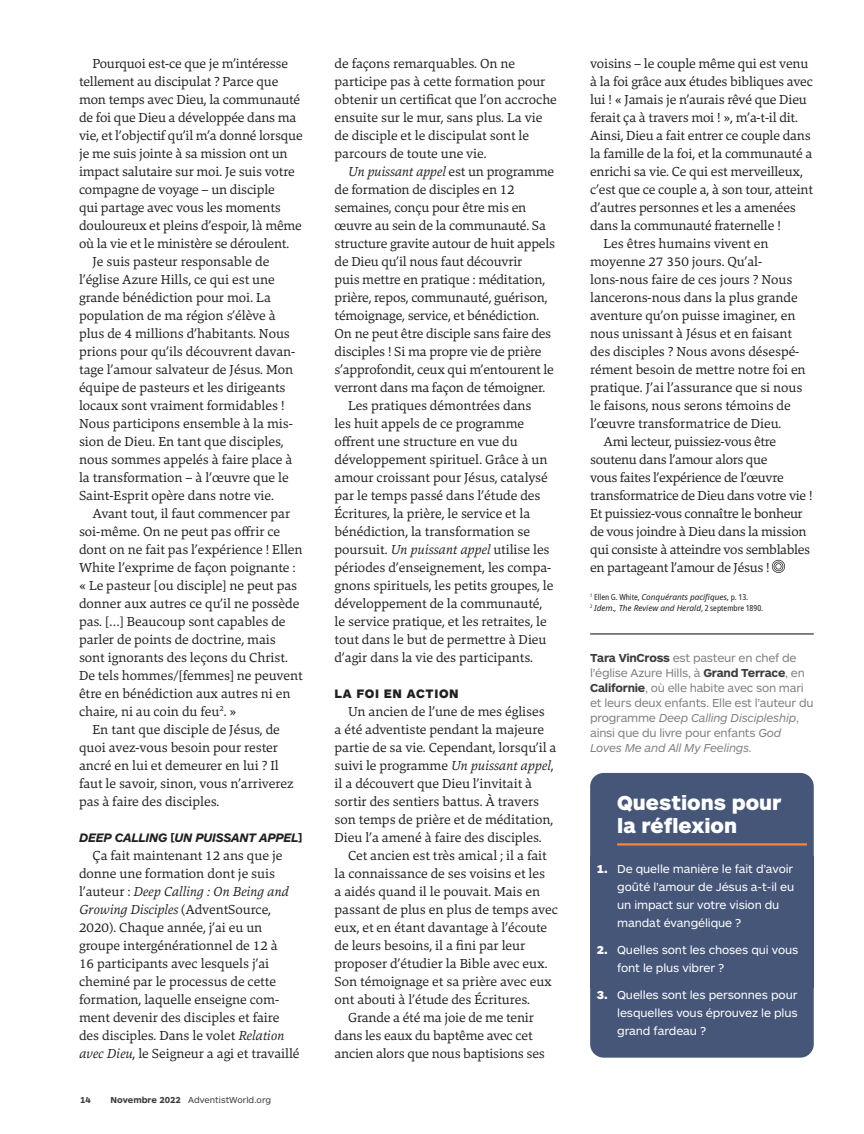
<style>
.page{position:relative;width:864px;height:1134px;background:#fff}
.page>*{position:absolute;margin:0;border:0;box-sizing:border-box;transform-origin:0 0}
.Prayer_Box_H1{font:900 21px/22.5px "ARS Maquette Pro";color:#fff}
.Main_Body{font:13.5px/18px "Danton";color:#231f20}
.Main_Body-2{font:13.5px/18px "Danton";letter-spacing:-.02em;color:#231f20}
.Subheads{font:italic 700 12.75px "ARS Maquette Pro";letter-spacing:-.02em;color:#231f20}
.Subheads-2{font:900 12.75px "ARS Maquette Pro";letter-spacing:.05em;color:#231f20}
.Author_Bios{font:12px/15px "ARS Maquette Pro";letter-spacing:-.02em;color:#808285}
.t1{font:12px/18px "ARS Maquette Pro";letter-spacing:-.01em;color:#fff}
.t2{font:9px "ARS Maquette Pro";letter-spacing:.035em;color:#3e3e3f}
.t3{font:700 9px "ARS Maquette Pro";color:#3e3e3f}
.Endnotes{font:italic 8.25px "Noto Sans";letter-spacing:-.005em;color:#231f20}
.s1{font-style:normal}
.s2{font-style:italic}
.s3{font-weight:700}
.s4{font-style:normal;font-stretch:condensed}
.s5{font-weight:700;color:#3e3e3f}
.s6{font-weight:900}
</style>
<div class="page">
<hr style="left:590px;top:633px;width:224px;height:2px;background:#231f20">
<div style="left:590px;top:773px;width:224px;height:84px;background:#455679"></div>
<hr style="left:617px;top:843px;width:190px;height:3px;background:#f5863f">
<div style="left:590px;top:857px;width:224px;height:86px;background:#455679"></div>
<div style="left:590px;top:938px;width:224px;height:50px;background:#455679"></div>
<div style="left:590px;top:988px;width:224px;height:70px;background:#455679"></div>
<svg style="left:772px;top:560px;width:13px;height:13px"></svg>
<p class="Main_Body" style="left:79px;top:54px;width:225px;text-indent:14px">Pourquoi est-ce que je m’intéresse tellement au discipulat ? Parce que mon temps avec Dieu, la communauté de foi que Dieu a développée dans ma vie, et l’objectif qu’il m’a donné lorsque je me suis jointe à sa mission ont un impact salutaire sur moi. Je suis votre compagne de voyage – un disciple<br>qui partage avec vous les moments douloureux et pleins d’espoir, là même où la vie et le ministère se déroulent.</p>
<p class="Main_Body" style="left:79px;top:252px;width:218px;text-indent:14px">Je suis pasteur responsable de l’église Azure Hills, ce qui est une grande bénédiction pour moi. La population de ma région s’élève à plus de 4 millions d’habitants. Nous prions pour qu’ils découvrent davan&shy;tage l’amour salvateur de Jésus. Mon équipe de pasteurs et les dirigeants locaux sont vraiment formidables !<br>Nous participons ensemble à la mis&shy;sion de Dieu. En tant que disciples, nous sommes appelés à faire place à la transformation – à l’œuvre que le Saint-Esprit opère dans notre vie.</p>
<p class="Main_Body" style="left:79px;top:504px;width:225px;text-indent:14px">Avant tout, il faut commencer par soi-même. On ne peut pas offrir ce dont on ne fait pas l’expérience ! Ellen White l’exprime de façon poignante : « Le pasteur [ou disciple] ne peut pas donner aux autres ce qu’il ne possède pas. […] Beaucoup sont capables de parler de points de doctrine, mais sont ignorants des leçons du Christ.<br>De tels hommes/[femmes] ne peuvent être en bénédiction aux autres ni en chaire, ni au coin du feu<sup>2</sup>. »</p>
<p class="Main_Body" style="left:79px;top:720px;width:216px;text-indent:14px">En tant que disciple de Jésus, de quoi avez-vous besoin pour rester ancré en lui et demeurer en lui ? Il faut le savoir, sinon, vous n’arriverez pas à faire des disciples.</p>
<p class="Subheads" style="left:79px;top:829px;width:225px">DEEP CALLING <span class="s1">[</span>UN PUISSANT APPEL<span class="s1">]</span></p>
<p class="Main_Body" style="left:79px;top:846px;width:222px;text-indent:14px">Ça fait maintenant 12 ans que je donne une formation dont je suis l’auteur : <span class="s2">Deep Calling : On Being and Growing Disciples</span> (AdventSource, 2020). Chaque année, j’ai eu un groupe intergénérationnel de 12 à<br>16 participants avec lesquels j’ai cheminé par le processus de cette formation, laquelle enseigne com&shy;ment devenir des disciples et faire des disciples. Dans le volet <span class="s2">Relation avec Dieu</span>, le Seigneur a agi et travaillé</p>
<p class="t3" style="left:80px;top:1094px;width:12px">14</p>
<p class="t2" style="left:110px;top:1094px;width:162px"><span class="s3">Novembre 2022</span> AdventistWorld.org</p>
<p class="Main_Body" style="left:335px;top:54px;width:224px">de façons remarquables. On ne participe pas à cette formation pour obtenir un certificat que l’on accroche ensuite sur le mur, sans plus. La vie de disciple et le discipulat sont le parcours de toute une vie.</p>
<p class="Main_Body" style="left:335px;top:162px;width:222px;text-indent:14px"><span class="s2">Un puissant appel</span> est un programme de formation de disciples en 12 semaines, conçu pour être mis en œuvre au sein de la communauté. Sa structure gravite autour de huit appels de Dieu qu’il nous faut découvrir<br>puis mettre en pratique : méditation, prière, repos, communauté, guérison, témoignage, service, et bénédiction.<br>On ne peut être disciple sans faire des disciples ! Si ma propre vie de prière s’approfondit, ceux qui m’entourent le verront dans ma façon de témoigner.</p>
<p class="Main_Body" style="left:335px;top:396px;width:220px;text-indent:14px">Les pratiques démontrées dans<br>les huit appels de ce programme offrent une structure en vue du développement spirituel. Grâce à un amour croissant pour Jésus, catalysé par le temps passé dans l’étude des Écritures, la prière, le service et la bénédiction, la transformation se poursuit. <span class="s2">Un puissant appel</span> utilise les périodes d’enseignement, les compa&shy;gnons spirituels, les petits groupes, le développement de la communauté, le service pratique, et les retraites, le tout dans le but de permettre à Dieu d’agir dans la vie des participants.</p>
<p class="Subheads-2" style="left:335px;top:685px;width:126px">LA FOI EN ACTION</p>
<p class="Main_Body" style="left:335px;top:702px;width:223px;text-indent:14px">Un ancien de l’une de mes églises<br>a été adventiste pendant la majeure partie de sa vie. Cependant, lorsqu’il a suivi le programme <span class="s2">Un puissant appel</span>, il a découvert que Dieu l’invitait à sortir des sentiers battus. À travers son temps de prière et de méditation, Dieu l’a amené à faire des disciples.</p>
<p class="Main_Body" style="left:335px;top:846px;width:225px;text-indent:14px">Cet ancien est très amical ; il a fait la connaissance de ses voisins et les<br>a aidés quand il le pouvait. Mais en passant de plus en plus de temps avec eux, et en étant davantage à l’écoute de leurs besoins, il a fini par leur proposer d’étudier la Bible avec eux.<br>Son témoignage et sa prière avec eux ont abouti à l’étude des Écritures.</p>
<p class="Main_Body" style="left:335px;top:1008px;width:212px;text-indent:14px">Grande a été ma joie de me tenir dans les eaux du baptême avec cet ancien alors que nous baptisions ses</p>
<p class="Main_Body" style="left:590px;top:54px;width:224px">voisins – le couple même qui est venu à la foi grâce aux études bibliques avec lui ! « Jamais je n’aurais rêvé que Dieu ferait ça à travers moi ! », m’a-t-il dit.<br>Ainsi, Dieu a fait entrer ce couple dans la famille de la foi, et la communauté a enrichi sa vie. Ce qui est merveilleux, c’est que ce couple a, à son tour, atteint d’autres personnes et les a amenées dans la communauté fraternelle !</p>
<p class="Main_Body" style="left:590px;top:234px;width:217px;text-indent:14px">Les êtres humains vivent en moyenne 27 350 jours. Qu’al&shy;lons-nous faire de ces jours ? Nous lancerons-nous dans la plus grande aventure qu’on puisse imaginer, en nous unissant à Jésus et en faisant des disciples ? Nous avons désespé&shy;rément besoin de mettre notre foi en pratique. J’ai l’assurance que si nous le faisons, nous serons témoins de l’œuvre transformatrice de Dieu.</p>
<p class="Main_Body-2" style="left:590px;top:432px;width:224px;text-indent:14px">Ami lecteur, puissiez-vous être soutenu dans l’amour alors que<br>vous faites l’expérience de l’œuvre transformatrice de Dieu dans votre vie !<br>Et puissiez-vous connaître le bonheur de vous joindre à Dieu dans la mission qui consiste à atteindre vos semblables en partageant l’amour de Jésus !</p>
<p class="Endnotes" style="left:590px;top:591px;width:160px"><sup>1</sup> <span class="s4">Ellen G. White,</span> Conquérants pacifiques, <span class="s4">p. 13.</span></p>
<p class="Endnotes" style="left:590px;top:602px;width:175px"><sup>2</sup> Idem., The Review and Herald<span class="s4">, 2 septembre 1890.</span></p>
<p class="Author_Bios" style="left:590px;top:649px;width:225px"><span class="s5">Tara VinCross</span> est pasteur en chef de l’église Azure Hills, à <span class="s5">Grand Terrace</span>, en <span class="s5">Californie</span>, où elle habite avec son mari et leurs deux enfants. Elle est l’auteur du programme <span class="s2">Deep Calling Discipleship</span>, ainsi que du livre pour enfants <span class="s2">God Loves Me and All My Feelings.</span></p>
<p class="Prayer_Box_H1" style="left:617px;top:790px;width:165px">Questions pour la réflexion</p>
<p class="t1" style="left:617px;top:859px;width:179px;text-indent:-20px"><span class="s6">1.</span> De quelle manière le fait d’avoir goûté l’amour de Jésus a-t-il eu un impact sur votre vision du mandat évangélique ?</p>
<p class="t1" style="left:617px;top:940px;width:183px;text-indent:-20px"><span class="s6">2.</span> Quelles sont les choses qui vous font le plus vibrer ?</p>
<p class="t1" style="left:617px;top:985px;width:182px;text-align:justify;text-indent:-20px"><span class="s6">3.</span> Quelles sont les personnes pour lesquelles vous éprouvez le plus grand fardeau ?</p>
</div>
